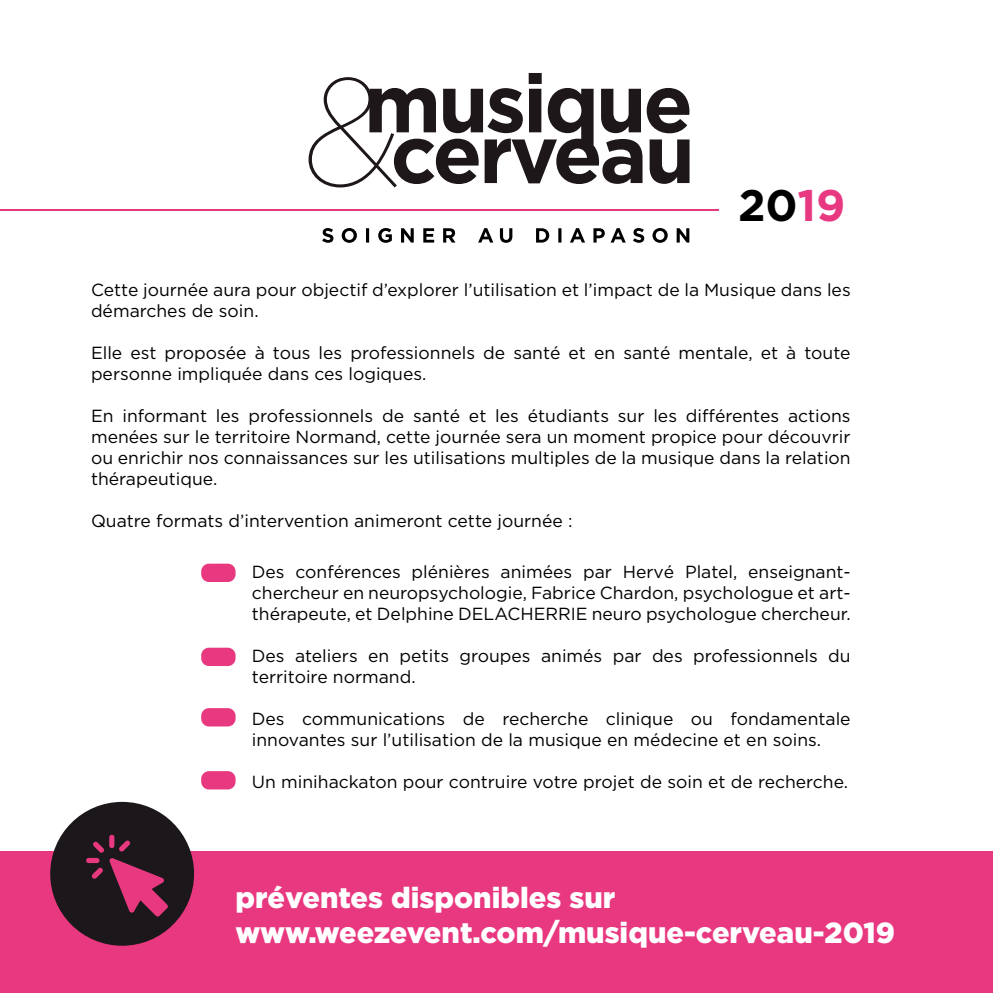
<style>
.page{position:relative;width:993px;height:993px;background:#fff}
.page>*{position:absolute;margin:0;border:0;box-sizing:border-box;transform-origin:0 0}
.t1{font:700 44.1px "Gotham";color:#000}
.t2{font:900 29.05px/34.8px "Gotham";color:#fff}
.t3{font:17.5px/21px "Gotham";color:#000}
.s1{color:#e83881}
</style>
<div class="page">
<div style="left:0;top:851px;width:992px;height:141px;background:#e83880"></div>
<svg style="left:322px;top:228px;width:133px;height:15px"></svg>
<svg style="left:478px;top:228px;width:34px;height:15px"></svg>
<svg style="left:536px;top:228px;width:153px;height:15px"></svg>
<svg style="left:308px;top:73px;width:381px;height:114px"></svg>
<hr style="left:0;top:209px;width:718px;height:1px;background:#e83881">
<div style="left:50px;top:801px;width:144px;height:144px;background:#1c171a;border-radius:50%"></div>
<div style="left:86px;top:857px;width:13px;height:5px;background:#e83880;border-radius:3px"></div>
<div style="left:109px;top:834px;width:5px;height:13px;background:#e83880;border-radius:3px"></div>
<svg style="left:92px;top:840px;width:76px;height:76px"></svg>
<div style="left:201px;top:563px;width:34px;height:18px;background:#e83880;border-radius:8px"></div>
<div style="left:201px;top:647px;width:34px;height:18px;background:#e83880;border-radius:8px"></div>
<div style="left:201px;top:708px;width:34px;height:18px;background:#e83880;border-radius:8px"></div>
<div style="left:201px;top:770px;width:34px;height:19px;background:#e83880;border-radius:8px"></div>
<h1 class="t1" style="left:737px;top:180px;width:109px">20<span class="s1">19</span></h1>
<p class="t3" style="left:91px;top:279px;width:761px">Cette journée aura pour objectif d’explorer l’utilisation et l’impact de la Musique dans les démarches de soin.</p>
<p class="t3" style="left:91px;top:342px;width:760px">Elle est proposée à tous les professionnels de santé et en santé mentale, et à toute personne impliquée dans ces logiques.</p>
<p class="t3" style="left:91px;top:405px;width:761px;text-align:justify">En informant les professionnels de santé et les étudiants sur les différentes actions menées sur le territoire Normand, cette journée sera un moment propice pour découvrir ou enrichir nos connaissances sur les utilisations multiples de la musique dans la relation thérapeutique.</p>
<p class="t3" style="left:91px;top:510px;width:483px">Quatre formats d’intervention animeront cette journée :</p>
<p class="t3" style="left:252px;top:560px;width:600px;text-align:justify">Des conférences plénières animées par Hervé Platel, enseignant&shy;chercheur en neuropsychologie, Fabrice Chardon, psychologue et art&shy;thérapeute, et Delphine DELACHERRIE neuro psychologue chercheur.</p>
<p class="t3" style="left:252px;top:644px;width:600px">Des ateliers en petits groupes animés par des professionnels du territoire normand.</p>
<p class="t3" style="left:252px;top:707px;width:600px">Des communications de recherche clinique ou fondamentale innovantes sur l’utilisation de la musique en médecine et en soins.</p>
<p class="t3" style="left:252px;top:770px;width:597px">Un minihackaton pour contruire votre projet de soin et de recherche.</p>
<h2 class="t2" style="left:235px;top:879px;width:660px">préventes disponibles sur www.weezevent.com/musique-cerveau-2019</h2>
</div>
